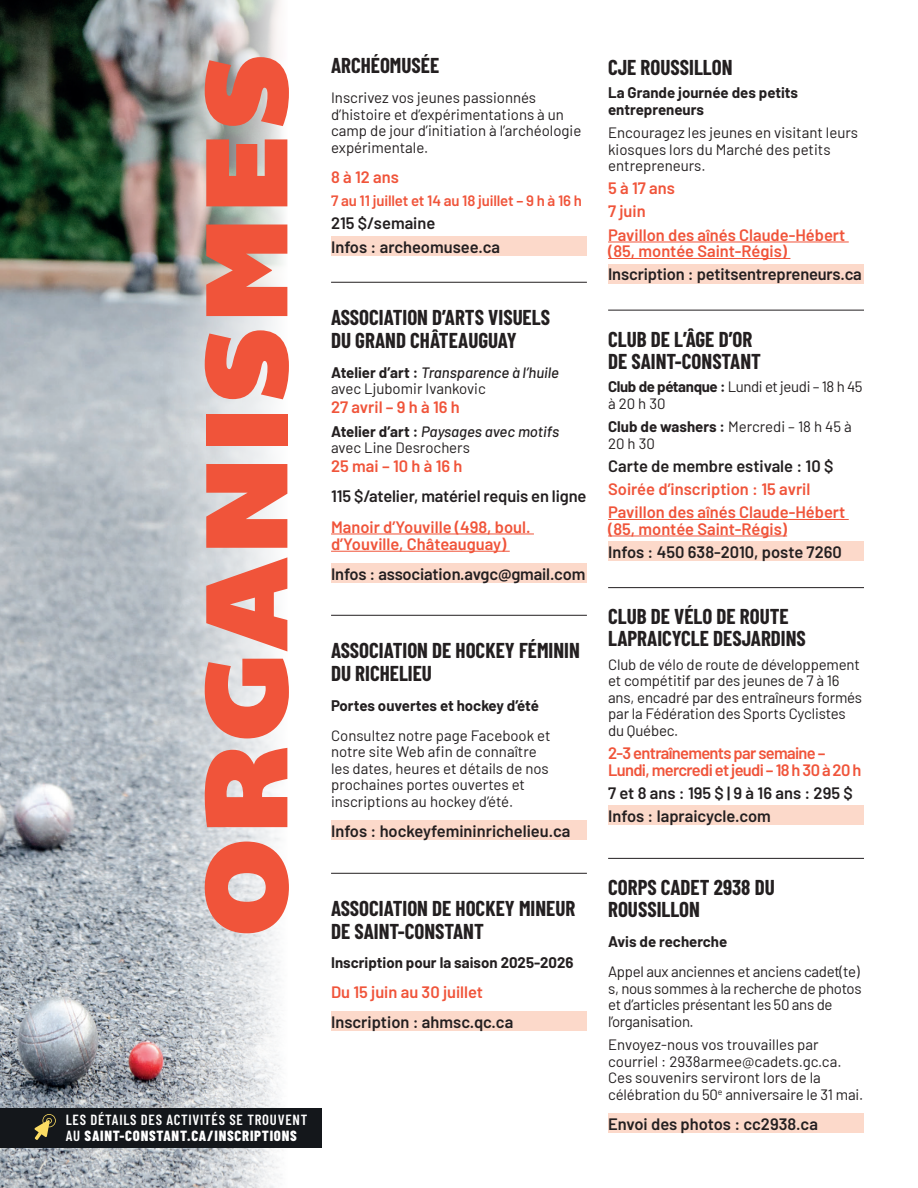
<style>
.page{position:relative;width:918px;height:1188px;background:#fff}
.page>*{position:absolute;margin:0;border:0;box-sizing:border-box;transform-origin:0 0}
.t1{font:120px "Bemio";letter-spacing:.035em;color:#f0543a}
.t2{font:700 21px/22.5px "Barlow Condensed";color:#231f20}
.t3{font:600 16.5px/23.2px "Barlow";letter-spacing:-.005em;color:#231f20}
.t4{font:600 16.5px/23.2px "Barlow";color:#f0543a}
.t5{font:600 16.5px/16.5px "Barlow";letter-spacing:-.04em;color:#f0543a}
.t6{font:15px/16.5px "Barlow";letter-spacing:-.005em;color:#231f20}
.t7{font:700 15px/16.5px "Barlow";color:#231f20}
.t8{font:italic 500 15px/16.5px "Barlow";color:#231f20}
.t9{font:15px/16.5px "Barlow";letter-spacing:-.025em;color:#231f20}
.t10{font:600 15px "Barlow";letter-spacing:-.01em;color:#f0543a}
.t11{font:600 14.7px/15.9px "Barlow Condensed";letter-spacing:.05em;color:#fff}
.s1{font-weight:700}
.s2{font-weight:500;font-style:italic}
.s3{font-weight:700;font-style:normal}
.s4{font-weight:400;font-style:normal}
.s5{font-weight:800}
</style>
<div class="page">
<img style="left:0;top:0;width:163px;height:1188px">
<svg style="left:163px;top:0;width:125px;height:1188px"></svg>
<div style="left:331px;top:236px;width:256px;height:20px;background:#fcd9ca"></div>
<hr style="left:331px;top:282px;width:256px;height:1px;background:#231f20">
<hr style="left:331px;top:534px;width:203px;height:1px;background:#f0543a">
<hr style="left:331px;top:551px;width:179px;height:1px;background:#f0543a">
<div style="left:331px;top:563px;width:256px;height:20px;background:#fcd9ca"></div>
<hr style="left:331px;top:615px;width:256px;height:1px;background:#231f20">
<div style="left:331px;top:820px;width:256px;height:20px;background:#fcd9ca"></div>
<hr style="left:331px;top:873px;width:256px;height:1px;background:#231f20">
<div style="left:331px;top:1011px;width:256px;height:20px;background:#fcd9ca"></div>
<hr style="left:608px;top:242px;width:241px;height:1px;background:#f0543a">
<hr style="left:608px;top:258px;width:182px;height:1px;background:#f0543a">
<div style="left:608px;top:264px;width:256px;height:20px;background:#fcd9ca"></div>
<hr style="left:608px;top:310px;width:256px;height:1px;background:#231f20">
<hr style="left:608px;top:519px;width:241px;height:1px;background:#f0543a">
<hr style="left:608px;top:536px;width:179px;height:1px;background:#f0543a">
<div style="left:608px;top:542px;width:256px;height:19px;background:#fcd9ca"></div>
<hr style="left:608px;top:587px;width:256px;height:1px;background:#231f20">
<div style="left:608px;top:806px;width:256px;height:19px;background:#fcd9ca"></div>
<hr style="left:608px;top:858px;width:256px;height:1px;background:#231f20">
<div style="left:608px;top:1113px;width:256px;height:20px;background:#fcd9ca"></div>
<div style="left:0;top:1108px;width:322px;height:39px;background:#14171b"></div>
<svg style="left:34px;top:1114px;width:22px;height:26px"></svg>
<h2 class="t2" style="left:331px;top:53px;width:110px">ARCHÉOMUSÉE</h2>
<p class="t6" style="left:331px;top:89px;width:252px">Inscrivez vos jeunes passionnés d’histoire et d’expérimentations à un camp de jour d’initiation à l’archéologie expérimentale.</p>
<p class="t4" style="left:331px;top:164px;width:69px">8 à 12 ans</p>
<p class="t10" style="left:331px;top:190px;width:252px">7 au 11 juillet et 14 au 18 juillet – 9 h à 16 h</p>
<p class="t3" style="left:331px;top:210px;width:171px">215 $/semaine<br>Infos : archeomusee.ca</p>
<h1 class="t1" style="left:151px;top:937px;width:884px;rotate:-90deg">ORGANISMES</h1>
<h2 class="t2" style="left:608px;top:55px;width:126px">CJE ROUSSILLON</h2>
<p class="t7" style="left:608px;top:83px;width:192px">La Grande journée des petits entrepreneurs</p>
<p class="t6" style="left:608px;top:123px;width:251px">Encouragez les jeunes en visitant leurs kiosques lors du Marché des petits entrepreneurs.</p>
<p class="t4" style="left:608px;top:175px;width:239px">5 à 17 ans<br>7 juin<br>Pavillon des aînés Claude-Hébert</p>
<p class="t4" style="left:608px;top:238px;width:181px">(85, montée Saint-Régis)</p>
<p class="t3" style="left:608px;top:262px;width:255px">Inscription : petitsentrepreneurs.ca</p>
<h2 class="t2" style="left:331px;top:305px;width:220px">ASSOCIATION D’ARTS VISUELS<br>DU GRAND CHÂTEAUGUAY</h2>
<p class="t6" style="left:331px;top:363px;width:230px"><span class="s1">Atelier d’art :</span> <span class="s2">Transparence à l’huile </span>avec Ljubomir Ivankovic</p>
<p class="t4" style="left:331px;top:394px;width:130px">27 avril – 9 h à 16 h</p>
<p class="t8" style="left:331px;top:422px;width:230px"><span class="s3">Atelier d’art :</span> Paysages avec motifs <span class="s4">avec Line Desrochers</span></p>
<p class="t4" style="left:331px;top:453px;width:133px">25 mai – 10 h à 16 h</p>
<p class="t3" style="left:331px;top:483px;width:257px">115 $/atelier, matériel requis en ligne</p>
<p class="t4" style="left:331px;top:517px;width:201px;line-height:17.2px">Manoir d’Youville (498, boul. d’Youville, Châteauguay)</p>
<p class="t3" style="left:331px;top:561px;width:256px">Infos : association.avgc@gmail.com</p>
<h2 class="t2" style="left:608px;top:327px;width:154px">CLUB DE L’ÂGE D’OR<br>DE SAINT-CONSTANT</h2>
<p class="t9" style="left:608px;top:377px;width:256px"><span class="s1">Club de pétanque :</span> Lundi et jeudi – 18 h 45 à 20 h 30</p>
<p class="t6" style="left:608px;top:417px;width:245px"><span class="s1">Club de washers :</span> Mercredi – 18 h 45 à<br>20 h 30</p>
<p class="t3" style="left:608px;top:453px;width:227px">Carte de membre estivale : 10 $</p>
<p class="t4" style="left:608px;top:476px;width:239px">Soirée d’inscription : 15 avril<br>Pavillon des aînés Claude-Hébert</p>
<p class="t4" style="left:608px;top:516px;width:181px">(85, montée Saint-Régis)</p>
<p class="t3" style="left:608px;top:539px;width:235px">Infos : 450 638-2010, poste 7260</p>
<h2 class="t2" style="left:608px;top:604px;width:199px">CLUB DE VÉLO DE ROUTE<br>LAPRAICYCLE DESJARDINS</h2>
<p class="t6" style="left:608px;top:655px;width:256px">Club de vélo de route de développement et compétitif par des jeunes de 7 à 16 ans, encadré par des entraîneurs formés par la Fédération des Sports Cyclistes du Québec.</p>
<p class="t5" style="left:608px;top:743px;width:255px">2-3 entraînements par semaine –<br>Lundi, mercredi et jeudi – 18 h 30 à 20 h</p>
<p class="t3" style="left:608px;top:780px;width:246px">7 et 8 ans : 195 $ | 9 à 16 ans : 295 $<br>Infos : lapraicycle.com</p>
<h2 class="t2" style="left:331px;top:638px;width:250px">ASSOCIATION DE HOCKEY FÉMININ<br>DU RICHELIEU</h2>
<p class="t7" style="left:331px;top:696px;width:209px">Portes ouvertes et hockey d’été</p>
<p class="t6" style="left:331px;top:726px;width:221px">Consultez notre page Facebook et notre site Web afin de connaître les dates, heures et détails de nos prochaines portes ouvertes et inscriptions au hockey d’été.</p>
<p class="t3" style="left:331px;top:818px;width:241px">Infos : hockeyfemininrichelieu.ca</p>
<h2 class="t2" style="left:608px;top:875px;width:168px">CORPS CADET 2938 DU<br>ROUSSILLON</h2>
<p class="t7" style="left:608px;top:932px;width:121px">Avis de recherche</p>
<p class="t6" style="left:608px;top:962px;width:255px">Appel aux anciennes et anciens cadet(te) s, nous sommes à la recherche de photos et d’articles présentant les 50 ans de l’organisation.</p>
<p class="t6" style="left:608px;top:1035px;width:257px">Envoyez-nous vos trouvailles par courriel : 2938armee@cadets.gc.ca.<br>Ces souvenirs serviront lors de la célébration du 50<sup>e</sup> anniversaire le 31 mai.</p>
<p class="t3" style="left:608px;top:1111px;width:211px">Envoi des photos : cc2938.ca</p>
<h2 class="t2" style="left:331px;top:896px;width:246px">ASSOCIATION DE HOCKEY MINEUR<br>DE SAINT-CONSTANT</h2>
<p class="t7" style="left:331px;top:953px;width:244px">Inscription pour la saison 2025-2026</p>
<p class="t4" style="left:331px;top:979px;width:154px">Du 15 juin au 30 juillet</p>
<p class="t3" style="left:331px;top:1009px;width:184px">Inscription : ahmsc.qc.ca</p>
<p class="t11" style="left:66px;top:1111px;width:243px">LES DÉTAILS DES ACTIVITÉS SE TROUVENT<br>AU <span class="s5">SAINT-CONSTANT.CA/INSCRIPTIONS</span></p>
</div>
